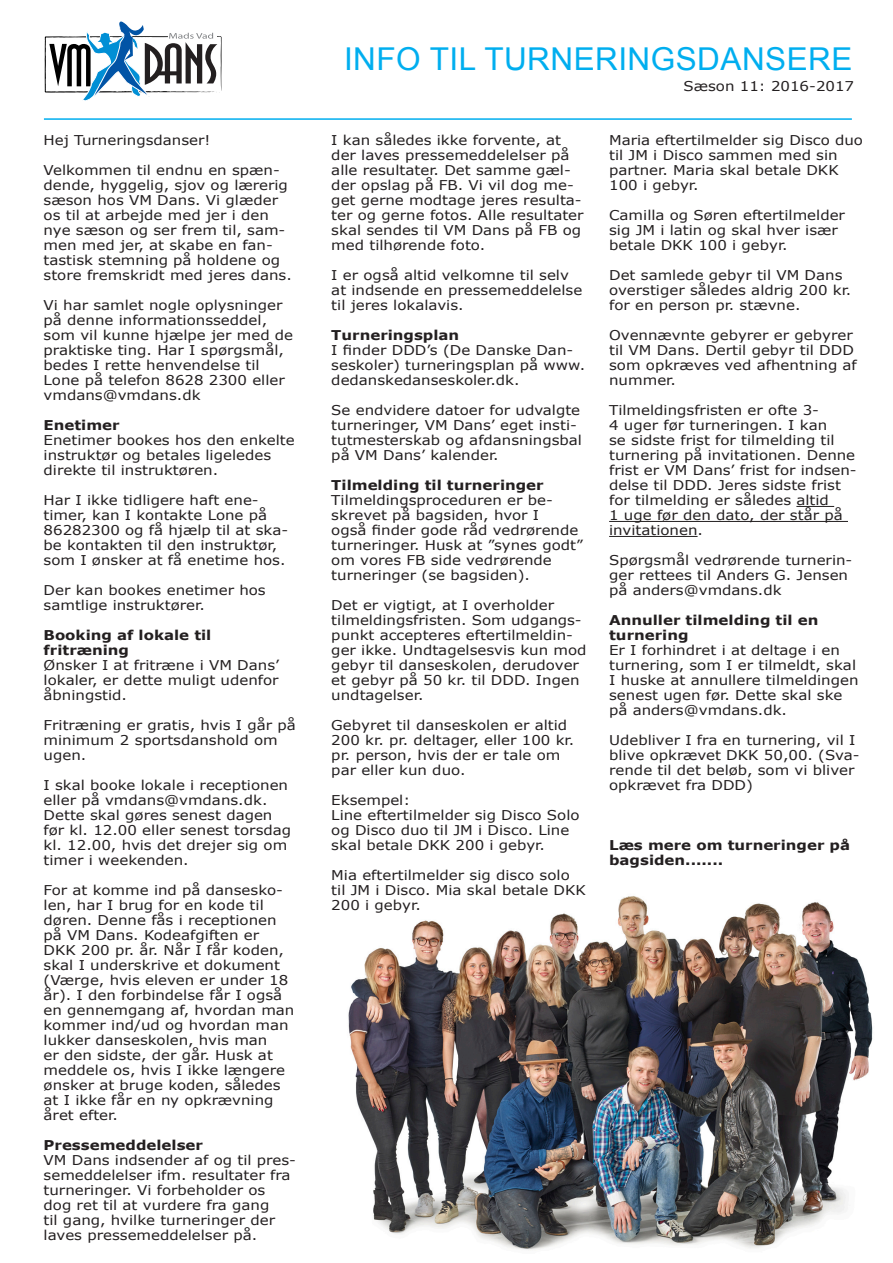
<style>
.page{position:relative;width:893px;height:1263px;background:#fff}
.page>*{position:absolute;margin:0;border:0;box-sizing:border-box;transform-origin:0 0}
.t1{font:31.5px "Arial";letter-spacing:.015em;color:#00aeef}
.t2{font:13.5px/15px "Verdana";color:#231f20;scale:1.11 1}
.t3{font:700 13.5px/15px "Verdana";color:#231f20;scale:1.11 1}
</style>
<div class="page">
<svg style="left:44px;top:21px;width:178px;height:80px"></svg>
<img style="left:348px;top:896px;width:525px;height:355px">
<hr style="left:44px;top:118px;width:808px;height:2px;background:#00aeef">
<hr style="left:796px;top:506px;width:38px;height:1px;background:#231f20">
<hr style="left:609px;top:521px;width:239px;height:1px;background:#231f20">
<hr style="left:609px;top:536px;width:89px;height:1px;background:#231f20">
<p class="t2" style="left:44px;top:133px;width:152px">Hej Turneringsdanser!</p>
<p class="t2" style="left:44px;top:163px;width:225px">Velkommen til endnu en spæn&shy;dende, hyggelig, sjov og lærerig sæson hos VM Dans. Vi glæder os til at arbejde med jer i den nye sæson og ser frem til, sam&shy;men med jer, at skabe en fan&shy;tastisk stemning på holdene og store fremskridt med jeres dans.</p>
<p class="t2" style="left:44px;top:298px;width:226px">Vi har samlet nogle oplysninger på denne informationsseddel, som vil kunne hjælpe jer med de praktiske ting. Har I spørgsmål, bedes I rette henvendelse til<br>Lone på telefon 8628 2300 eller vmdans@vmdans.dk</p>
<p class="t3" style="left:44px;top:418px;width:70px">Enetimer</p>
<p class="t2" style="left:44px;top:433px;width:228px">Enetimer bookes hos den enkelte instruktør og betales ligeledes direkte til instruktøren.</p>
<p class="t2" style="left:44px;top:493px;width:222px">Har I ikke tidligere haft ene&shy;timer, kan I kontakte Lone på<br>86282300 og få hjælp til at ska&shy;be kontakten til den instruktør, som I ønsker at få enetime hos.</p>
<p class="t2" style="left:44px;top:583px;width:202px">Der kan bookes enetimer hos samtlige instruktører.</p>
<p class="t3" style="left:44px;top:628px;width:153px">Booking af lokale til</p>
<p class="t3" style="left:44px;top:643px;width:78px">fritræning</p>
<p class="t2" style="left:44px;top:658px;width:214px;text-align:justify">Ønsker I at fritræne i VM Dans’ lokaler, er dette muligt udenfor åbningstid.</p>
<p class="t2" style="left:44px;top:718px;width:229px">Fritræning er gratis, hvis I går på minimum 2 sportsdanshold om ugen.</p>
<p class="t2" style="left:44px;top:778px;width:225px">I skal booke lokale i receptionen eller på vmdans@vmdans.dk.<br>Dette skal gøres senest dagen før kl. 12.00 eller senest torsdag kl. 12.00, hvis det drejer sig om timer i weekenden.</p>
<p class="t2" style="left:44px;top:883px;width:227px">For at komme ind på dansesko&shy;len, har I brug for en kode til døren. Denne fås i receptionen på VM Dans. Kodeafgiften er<br>DKK 200 pr. år. Når I får koden, skal I underskrive et dokument (Værge, hvis eleven er under 18 år). I den forbindelse får I også en gennemgang af, hvordan man kommer ind/ud og hvordan man lukker danseskolen, hvis man<br>er den sidste, der går. Husk at meddele os, hvis I ikke længere ønsker at bruge koden, således at I ikke får en ny opkrævning året efter.</p>
<p class="t3" style="left:44px;top:1138px;width:145px">Pressemeddelelser</p>
<p class="t2" style="left:44px;top:1153px;width:229px">VM Dans indsender af og til pres&shy;semeddelelser ifm. resultater fra turneringer. Vi forbeholder os dog ret til at vurdere fra gang<br>til gang, hvilke turneringer der laves pressemeddelelser på.</p>
<p class="t1" style="left:344px;top:38px;width:510px">INFO TIL TURNERINGSDANSERE</p>
<p class="t2" style="left:684px;top:78px;width:155px">Sæson 11: 2016-2017</p>
<p class="t2" style="left:331px;top:133px;width:229px">I kan således ikke forvente, at der laves pressemeddelelser på alle resultater. Det samme gæl&shy;der opslag på FB. Vi vil dog me&shy;get gerne modtage jeres resulta&shy;ter og gerne fotos. Alle resultater skal sendes til VM Dans på FB og med tilhørende foto.</p>
<p class="t2" style="left:331px;top:268px;width:228px">I er også altid velkomne til selv at indsende en pressemeddelelse til jeres lokalavis.</p>
<p class="t3" style="left:331px;top:328px;width:117px">Turneringsplan</p>
<p class="t2" style="left:331px;top:343px;width:230px">I finder DDD’s (De Danske Dan&shy;seskoler) turneringsplan på www. dedanskedanseskoler.dk.</p>
<p class="t2" style="left:331px;top:403px;width:227px">Se endvidere datoer for udvalgte turneringer, VM Dans’ eget insti&shy;tutmesterskab og afdansningsbal på VM Dans’ kalender.</p>
<p class="t3" style="left:331px;top:478px;width:193px">Tilmelding til turneringer</p>
<p class="t2" style="left:331px;top:493px;width:228px">Tilmeldingsproceduren er be&shy;skrevet på bagsiden, hvor I<br>også finder gode råd vedrørende turneringer. Husk at ”synes godt” om vores FB side vedrørende turneringer (se bagsiden).</p>
<p class="t2" style="left:331px;top:598px;width:231px">Det er vigtigt, at I overholder tilmeldingsfristen. Som udgangs&shy;punkt accepteres eftertilmeldin&shy;ger ikke. Undtagelsesvis kun mod gebyr til danseskolen, derudover et gebyr på 50 kr. til DDD. Ingen undtagelser.</p>
<p class="t2" style="left:331px;top:718px;width:220px">Gebyret til danseskolen er altid<br>200 kr. pr. deltager, eller 100 kr. pr. person, hvis der er tale om par eller kun duo.</p>
<p class="t2" style="left:331px;top:793px;width:73px">Eksempel:</p>
<p class="t2" style="left:331px;top:808px;width:225px">Line eftertilmelder sig Disco Solo og Disco duo til JM i Disco. Line skal betale DKK 200 i gebyr.</p>
<p class="t2" style="left:331px;top:868px;width:231px">Mia eftertilmelder sig disco solo til JM i Disco. Mia skal betale DKK<br>200 i gebyr.</p>
<p class="t2" style="left:609px;top:133px;width:230px">Maria eftertilmelder sig Disco duo til JM i Disco sammen med sin partner. Maria skal betale DKK<br>100 i gebyr.</p>
<p class="t2" style="left:609px;top:208px;width:214px">Camilla og Søren eftertilmelder sig JM i latin og skal hver især betale DKK 100 i gebyr.</p>
<p class="t2" style="left:609px;top:268px;width:220px">Det samlede gebyr til VM Dans overstiger således aldrig 200 kr. for en person pr. stævne.</p>
<p class="t2" style="left:609px;top:328px;width:225px">Ovennævnte gebyrer er gebyrer til VM Dans. Dertil gebyr til DDD som opkræves ved afhentning af nummer.</p>
<p class="t2" style="left:609px;top:403px;width:225px">Tilmeldingsfristen er ofte 3-<br>4 uger før turneringen. I kan<br>se sidste frist for tilmelding til turnering på invitationen. Denne frist er VM Dans’ frist for indsen&shy;delse til DDD. Jeres sidste frist for tilmelding er således altid<br>1 uge før den dato, der står på invitationen.</p>
<p class="t2" style="left:609px;top:553px;width:221px">Spørgsmål vedrørende turnerin&shy;ger rettees til Anders G. Jensen på anders@vmdans.dk</p>
<p class="t3" style="left:609px;top:613px;width:190px">Annuller tilmelding til en</p>
<p class="t3" style="left:609px;top:628px;width:73px">turnering</p>
<p class="t2" style="left:609px;top:643px;width:226px">Er I forhindret i at deltage i en turnering, som I er tilmeldt, skal<br>I huske at annullere tilmeldingen senest ugen før. Dette skal ske på anders@vmdans.dk.</p>
<p class="t2" style="left:609px;top:733px;width:227px">Udebliver I fra en turnering, vil I blive opkrævet DKK 50,00. (Sva&shy;rende til det beløb, som vi bliver opkrævet fra DDD)</p>
<p class="t3" style="left:609px;top:838px;width:219px">Læs mere om turneringer på bagsiden.......</p>
</div>
